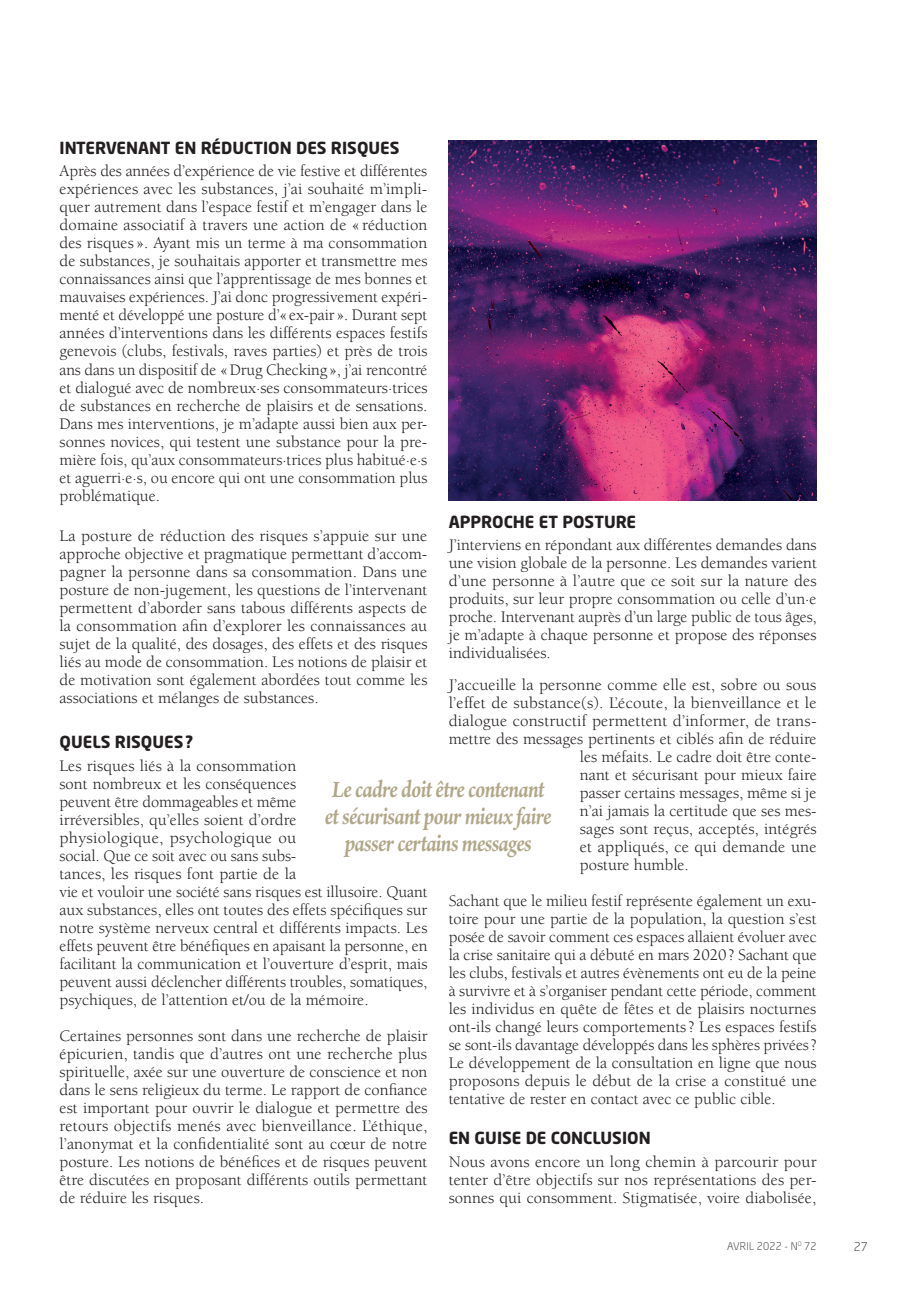
<style>
.page{position:relative;width:906px;height:1289px;background:#fff}
.page>*{position:absolute;margin:0;border:0;box-sizing:border-box;transform-origin:0 0}
.t1{font:italic 700 24px/27px "Ten Oldstyle";letter-spacing:-.03em;color:#b1a688;text-align:center;scale:.85 1}
.t2{font:16.5px/18px "Berkeley Std";color:#231f20;text-align:justify}
.t3{font:700 16.5px "Neo Sans Pro";color:#231f20}
.t4{font:300 12px "Neo Sans Pro";color:#231f20}
.t5{font:300 10.5px "Neo Sans Pro";letter-spacing:.02em;color:#231f20}
</style>
<div class="page">
<img style="left:448px;top:140px;width:368px;height:360px">
<p class="t3" style="left:60px;top:137px;width:341px">INTERVENANT EN RÉDUCTION DES RISQUES</p>
<p class="t2" style="left:60px;top:162px;width:369px">Après des années d’expérience de vie festive et différentes expériences avec les substances, j’ai souhaité m’impli&shy;quer autrement dans l’espace festif et m’engager dans le domaine associatif à travers une action de « réduction des risques ». Ayant mis un terme à ma consommation de substances, je souhaitais apporter et transmettre mes connaissances ainsi que l’apprentissage de mes bonnes et mauvaises expériences. J’ai donc progressivement expéri&shy;menté et développé une posture d’«ex-pair». Durant sept années d’interventions dans les différents espaces festifs genevois (clubs, festivals, raves parties) et près de trois ans dans un dispositif de «Drug Checking», j’ai rencontré et dialogué avec de nombreux·ses consommateurs·trices de substances en recherche de plaisirs et de sensations.<br>Dans mes interventions, je m’adapte aussi bien aux per&shy;sonnes novices, qui testent une substance pour la pre&shy;mière fois, qu’aux consommateurs·trices plus habitué·e·s et aguerri·e·s, ou encore qui ont une consommation plus problématique.</p>
<p class="t2" style="left:60px;top:527px;width:369px">La posture de réduction des risques s’appuie sur une approche objective et pragmatique permettant d’accom&shy;pagner la personne dans sa consommation. Dans une posture de non-jugement, les questions de l’intervenant permettent d’aborder sans tabous différents aspects de la consommation afin d’explorer les connaissances au sujet de la qualité, des dosages, des effets et des risques liés au mode de consommation. Les notions de plaisir et de motivation sont également abordées tout comme les associations et mélanges de substances.</p>
<p class="t3" style="left:60px;top:731px;width:135px">QUELS RISQUES?</p>
<p class="t2" style="left:60px;top:756px;width:370px;text-align:left">Les risques liés à la consommation<br>sont nombreux et les conséquences<br>peuvent être dommageables et même<br>irréversibles, qu’elles soient d’ordre<br>physiologique, psychologique ou<br>social. Que ce soit avec ou sans subs-<br>tances, les risques font partie de la<br>vie et vouloir une société sans risques est illusoire. Quant aux substances, elles ont toutes des effets spécifiques sur notre système nerveux central et différents impacts. Les effets peuvent être bénéfiques en apaisant la personne, en facilitant la communication et l’ouverture d’esprit, mais peuvent aussi déclencher différents troubles, somatiques, psychiques, de l’attention et/ou de la mémoire.</p>
<p class="t2" style="left:60px;top:1026px;width:369px">Certaines personnes sont dans une recherche de plaisir épicurien, tandis que d’autres ont une recherche plus spirituelle, axée sur une ouverture de conscience et non dans le sens religieux du terme. Le rapport de confiance est important pour ouvrir le dialogue et permettre des retours objectifs menés avec bienveillance. L’éthique, l’anonymat et la confidentialité sont au cœur de notre posture. Les notions de bénéfices et de risques peuvent être discutées en proposant différents outils permettant de réduire les risques.</p>
<p class="t3" style="left:449px;top:511px;width:189px">APPROCHE ET POSTURE</p>
<p class="t2" style="left:449px;top:536px;width:370px">J’interviens en répondant aux différentes demandes dans une vision globale de la personne. Les demandes varient d’une personne à l’autre que ce soit sur la nature des produits, sur leur propre consommation ou celle d’un·e proche. Intervenant auprès d’un large public de tous âges, je m’adapte à chaque personne et propose des réponses individualisées.</p>
<p class="t2" style="left:449px;top:675px;width:369px">J’accueille la personne comme elle est, sobre ou sous</p>
<p class="t2" style="left:449px;top:693px;width:369px">l’effet de substance(s). L’écoute, la bienveillance et le</p>
<p class="t2" style="left:449px;top:711px;width:369px">dialogue constructif permettent d’informer, de trans-</p>
<p class="t2" style="left:449px;top:729px;width:369px">mettre des messages pertinents et ciblés afin de réduire</p>
<p class="t2" style="left:580px;top:747px;width:238px">les méfaits. Le cadre doit être conte-</p>
<p class="t2" style="left:580px;top:765px;width:238px">nant et sécurisant pour mieux faire</p>
<p class="t2" style="left:580px;top:783px;width:238px">passer certains messages, même si je</p>
<p class="t2" style="left:580px;top:801px;width:238px">n’ai jamais la certitude que ses mes-</p>
<p class="t2" style="left:580px;top:819px;width:238px">sages sont reçus, acceptés, intégrés</p>
<p class="t2" style="left:580px;top:837px;width:238px">et appliqués, ce qui demande une</p>
<p class="t2" style="left:580px;top:855px;width:110px">posture humble.</p>
<p class="t2" style="left:449px;top:891px;width:369px">Sachant que le milieu festif représente également un exu&shy;toire pour une partie de la population, la question s’est posée de savoir comment ces espaces allaient évoluer avec la crise sanitaire qui a débuté en mars 2020? Sachant que les clubs, festivals et autres évènements ont eu de la peine à survivre et à s’organiser pendant cette période, comment les individus en quête de fêtes et de plaisirs nocturnes ont-ils changé leurs comportements? Les espaces festifs se sont-ils davantage développés dans les sphères privées?<br>Le développement de la consultation en ligne que nous proposons depuis le début de la crise a constitué une tentative de rester en contact avec ce public cible.</p>
<p class="t3" style="left:449px;top:1127px;width:203px">EN GUISE DE CONCLUSION</p>
<p class="t2" style="left:449px;top:1152px;width:369px">Nous avons encore un long chemin à parcourir pour tenter d’être objectifs sur nos représentations des per&shy;sonnes qui consomment. Stigmatisée, voire diabolisée,</p>
<h1 class="t1" style="left:325px;top:774px;width:268px">Le cadre doit être contenant et sécurisant pour mieux faire passer certains messages</h1>
<p class="t5" style="left:727px;top:1239px;width:91px">AVRIL 2022 - N<sup>O</sup> 72</p>
<p class="t4" style="left:853px;top:1239px;width:15px">27</p>
</div>
